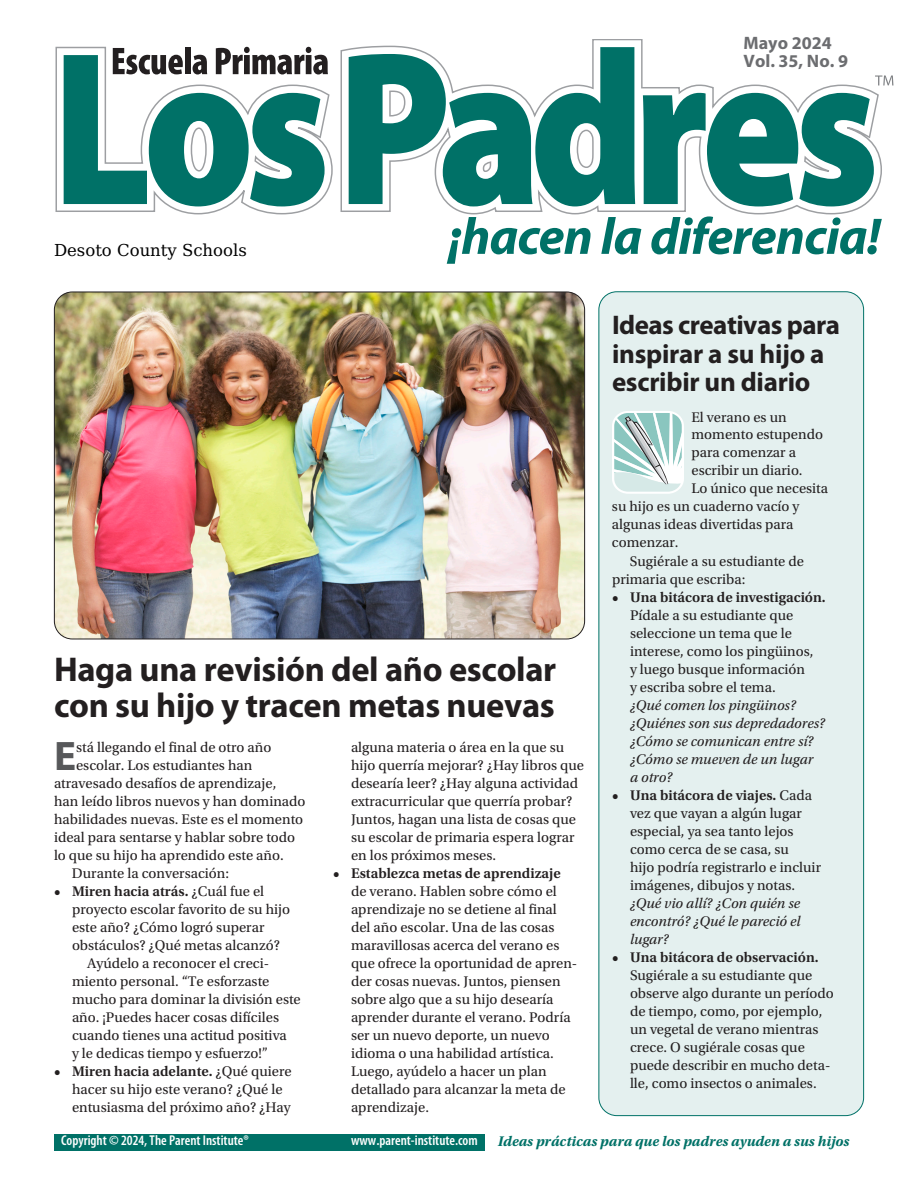
<style>
.page{position:relative;width:918px;height:1188px;background:#fff}
.page>*{position:absolute;margin:0;border:0;box-sizing:border-box;transform-origin:0 0}
.t1{font:700 41.4px "Myriad Pro";color:#57585a}
.t2{font:700 34.5px/36px "Myriad Pro";letter-spacing:-.01em;color:#231f20}
.t3{font:700 27px/28.5px "Myriad Pro";letter-spacing:-.01em;color:#231f20}
.t4{font:700 18px/18px "Myriad Pro";color:#6c6d70}
.t5{font:16.5px "DejaVu Math Te X Gyre";color:#000}
.t6{font:14.7px/18px "Utopia Std";color:#231f20}
.t7{font:italic 14.7px/18px "Utopia Std";color:#231f20}
.t8{font:600 14.7px "Utopia Std";color:#231f20}
.t9{font:italic 700 14.7px "Utopia Std";color:#007167}
.t10{font:600 condensed 14.25px "Myriad Pro";color:#fff}
.s1{font-weight:400}
.s2{font-weight:600}
</style>
<div class="page">
<svg style="left:447px;top:217px;width:144px;height:47px"></svg>
<svg style="left:601px;top:217px;width:40px;height:37px"></svg>
<svg style="left:651px;top:216px;width:231px;height:38px"></svg>
<svg style="left:56px;top:39px;width:827px;height:176px"></svg>
<svg style="left:349px;top:47px;width:286px;height:159px"></svg>
<svg style="left:643px;top:93px;width:231px;height:113px"></svg>
<svg style="left:64px;top:47px;width:264px;height:159px"></svg>
<svg style="left:875px;top:76px;width:18px;height:9px"></svg>
<div style="left:599px;top:292px;width:265px;height:824px;background:#e4f0ef;border-radius:18px"></div>
<div style="left:54px;top:1134px;width:430px;height:16px;background:#007167"></div>
<svg style="left:612px;top:411px;width:72px;height:83px"></svg>
<img style="left:54px;top:292px;width:531px;height:347px">
<p class="t4" style="left:744px;top:33px;width:106px">Mayo 2024<br>Vol. 35, No. 9</p>
<p class="t5" style="left:54px;top:243px;width:194px">Desoto County Schools</p>
<h2 class="t2" style="left:54px;top:651px;width:504px">Haga una revisión del año escolar con su hijo y tracen metas nuevas</h2>
<h1 class="t1" style="left:54px;top:729px;width:24px">E</h1>
<p class="t6" style="left:76px;top:738px;width:197px">stá llegando el final de otro año</p>
<p class="t6" style="left:76px;top:756px;width:178px">escolar. Los estudiantes han</p>
<p class="t6" style="left:54px;top:774px;width:224px">atravesado desafíos de aprendizaje,</p>
<p class="t6" style="left:54px;top:792px;width:253px">han leído libros nuevos y han dominado</p>
<p class="t6" style="left:54px;top:810px;width:251px">habilidades nuevas. Este es el momento</p>
<p class="t6" style="left:54px;top:828px;width:243px">ideal para sentarse y hablar sobre todo</p>
<p class="t6" style="left:54px;top:846px;width:231px">lo que su hijo ha aprendido este año.</p>
<p class="t6" style="left:72px;top:864px;width:159px">Durante la conversación:</p>
<p class="t8" style="left:54px;top:883px;width:212px">• Miren hacia atrás. <span class="s1">¿Cuál fue el</span></p>
<p class="t6" style="left:72px;top:900px;width:220px">proyecto escolar favorito de su hijo</p>
<p class="t6" style="left:72px;top:918px;width:194px">este año? ¿Cómo logró superar</p>
<p class="t6" style="left:72px;top:936px;width:209px">obstáculos? ¿Qué metas alcanzó?</p>
<p class="t6" style="left:87px;top:954px;width:184px">Ayúdelo a reconocer el creci-</p>
<p class="t6" style="left:72px;top:972px;width:199px">miento personal. “Te esforzaste</p>
<p class="t6" style="left:72px;top:990px;width:230px">mucho para dominar la división este</p>
<p class="t6" style="left:72px;top:1008px;width:209px">año. ¡Puedes hacer cosas difíciles</p>
<p class="t6" style="left:72px;top:1026px;width:216px">cuando tienes una actitud positiva</p>
<p class="t6" style="left:72px;top:1044px;width:197px">y le dedicas tiempo y esfuerzo!”</p>
<p class="t6" style="left:72px;top:1062px;width:221px;text-indent:-18px"><span class="s2">• Miren hacia adelante.</span> ¿Qué quiere hacer su hijo este verano? ¿Qué le entusiasma del próximo año? ¿Hay</p>
<p class="t6" style="left:351px;top:738px;width:235px">alguna materia o área en la que su hijo querría mejorar? ¿Hay libros que desearía leer? ¿Hay alguna actividad extracurricular que querría probar?<br>Juntos, hagan una lista de cosas que su escolar de primaria espera lograr en los próximos meses.</p>
<p class="t8" style="left:333px;top:865px;width:229px">• Establezca metas de aprendizaje</p>
<p class="t6" style="left:351px;top:882px;width:228px">de verano. Hablen sobre cómo el aprendizaje no se detiene al final del año escolar. Una de las cosas maravillosas acerca del verano es que ofrece la oportunidad de apren&shy;der cosas nuevas. Juntos, piensen sobre algo que a su hijo desearía aprender durante el verano. Podría ser un nuevo deporte, un nuevo idioma o una habilidad artística.<br>Luego, ayúdelo a hacer un plan detallado para alcanzar la meta de aprendizaje.</p>
<h3 class="t3" style="left:612px;top:310px;width:230px">Ideas creativas para inspirar a su hijo a escribir un diario</h3>
<p class="t6" style="left:691px;top:408px;width:97px">El verano es un</p>
<p class="t6" style="left:691px;top:426px;width:133px">momento estupendo</p>
<p class="t6" style="left:691px;top:444px;width:106px">para comenzar a</p>
<p class="t6" style="left:691px;top:462px;width:113px">escribir un diario.</p>
<p class="t6" style="left:691px;top:480px;width:138px">Lo único que necesita</p>
<p class="t6" style="left:612px;top:498px;width:189px">su hijo es un cuaderno vacío y</p>
<p class="t6" style="left:612px;top:516px;width:183px">algunas ideas divertidas para</p>
<p class="t6" style="left:612px;top:534px;width:68px">comenzar.</p>
<p class="t6" style="left:630px;top:552px;width:176px">Sugiérale a su estudiante de</p>
<p class="t6" style="left:612px;top:570px;width:135px">primaria que escriba:</p>
<p class="t8" style="left:612px;top:589px;width:215px">• Una bitácora de investigación.</p>
<p class="t6" style="left:630px;top:606px;width:185px">Pídale a su estudiante que seleccione un tema que le interese, como los pingüinos, y luego busque información y escriba sobre el tema.</p>
<p class="t7" style="left:630px;top:696px;width:197px">¿Qué comen los pingüinos? ¿Quiénes son sus depredadores? ¿Cómo se comunican entre sí? ¿Cómo se mueven de un lugar a otro?</p>
<p class="t6" style="left:630px;top:786px;width:193px;text-indent:-18px"><span class="s2">• Una bitácora de viajes.</span> Cada vez que vayan a algún lugar especial, ya sea tanto lejos como cerca de se casa, su<br>hijo podría registrarlo e incluir imágenes, dibujos y notas.</p>
<p class="t7" style="left:630px;top:894px;width:172px;text-align:justify">¿Qué vio allí? ¿Con quién se encontró? ¿Qué le pareció el lugar?</p>
<p class="t8" style="left:612px;top:949px;width:208px">• Una bitácora de observación.</p>
<p class="t6" style="left:630px;top:966px;width:205px">Sugiérale a su estudiante que observe algo durante un período de tiempo, como, por ejemplo, un vegetal de verano mientras crece. O sugiérale cosas que puede describir en mucho deta&shy;lle, como insectos o animales.</p>
<p class="t10" style="left:61px;top:1132px;width:189px">Copyright © 2024, The Parent Institute®</p>
<p class="t10" style="left:351px;top:1132px;width:128px">www.parent-institute.com</p>
<p class="t9" style="left:498px;top:1133px;width:353px">Ideas prácticas para que los padres ayuden a sus hijos</p>
</div>
